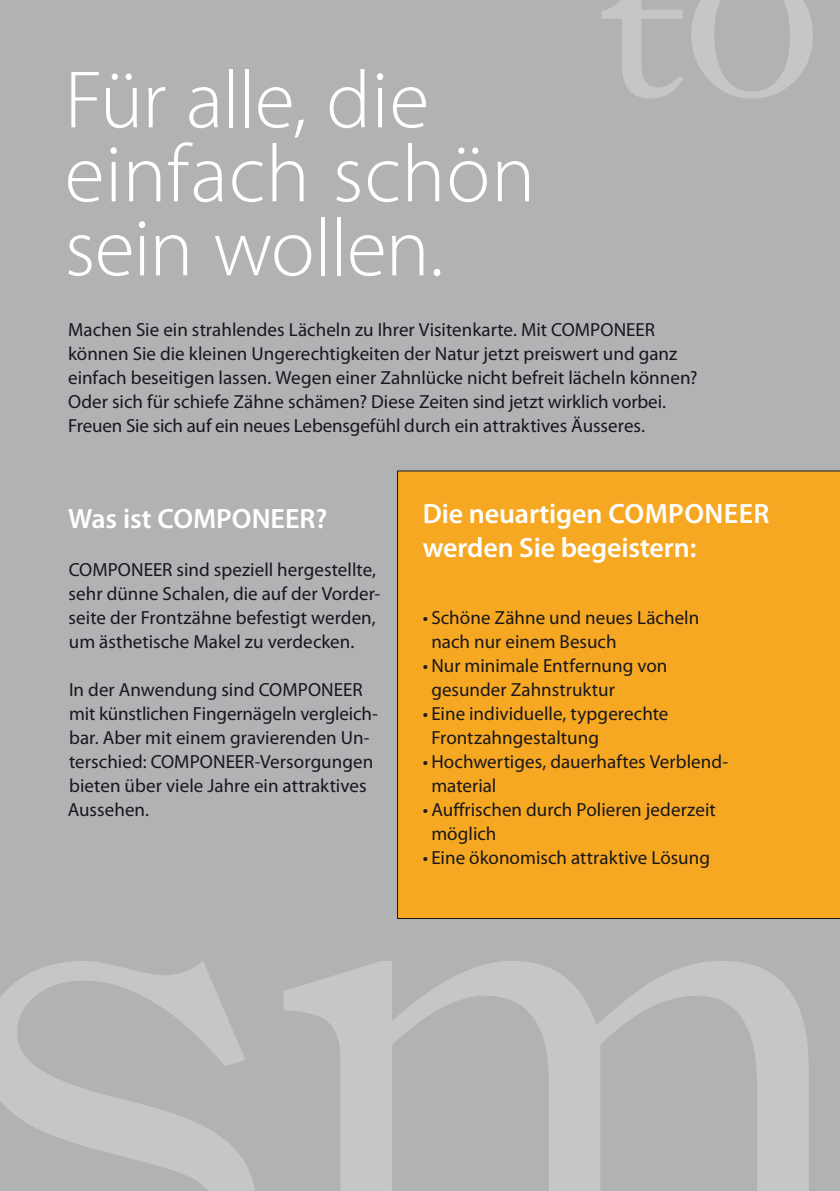
<style>
.page{position:relative;width:840px;height:1191px;background:#fff}
.page>*{position:absolute;margin:0;border:0;box-sizing:border-box;transform-origin:0 0}
.t1{font:300 82px/74px "Myriad Pro";letter-spacing:-.005em;color:#fff}
.t2{font:600 28px/34px "Myriad Pro";letter-spacing:-.005em;color:#fff}
.t3{font:19px/24px "Myriad Pro";color:#19171b}
</style>
<div class="page">
<div style="left:0;top:0;width:839px;height:1191px;background:#b0b2b4"></div>
<svg style="left:0;top:918px;width:839px;height:273px"></svg>
<div style="left:397px;top:471px;width:442px;height:447px;background:#f6a823"></div>
<svg style="left:602px;top:0;width:211px;height:99px"></svg>
<h1 class="t1" style="left:65px;top:62px;width:472px">Für alle, die einfach schön sein wollen.</h1>
<p class="t3" style="left:68px;top:317px;width:630px">Machen Sie ein strahlendes Lächeln zu Ihrer Visitenkarte. Mit COMPONEER können Sie die kleinen Ungerechtigkeiten der Natur jetzt preiswert und ganz einfach beseitigen lassen. Wegen einer Zahnlücke nicht befreit lächeln können?<br>Oder sich für schiefe Zähne schämen? Diese Zeiten sind jetzt wirklich vorbei.<br>Freuen Sie sich auf ein neues Lebensgefühl durch ein attraktives Äusseres.</p>
<h2 class="t2" style="left:68px;top:501px;width:124px">Was ist COMPONEER</h2>
<h2 class="t2" style="left:315px;top:501px;width:13px">?</h2>
<p class="t3" style="left:69px;top:557px;width:313px">COMPONEER sind speziell hergestellte, sehr dünne Schalen, die auf der Vorder&shy;seite der Frontzähne befestigt werden, um ästhetische Makel zu verdecken.</p>
<p class="t3" style="left:68px;top:677px;width:311px">In der Anwendung sind COMPONEER mit künstlichen Fingernägeln vergleich&shy;bar. Aber mit einem gravierenden Un&shy;terschied: COMPONEER-Versorgungen bieten über viele Jahre ein attraktives Aussehen.</p>
<h2 class="t2" style="left:422px;top:496px;width:348px">Die neuartigen Componeer werden Sie begeistern:</h2>
<p class="t3" style="left:431px;top:605px;width:269px;text-indent:-9px">• Schöne Zähne und neues Lächeln nach nur einem Besuch</p>
<p class="t3" style="left:431px;top:653px;width:237px;text-indent:-9px">• Nur minimale Entfernung von gesunder Zahnstruktur</p>
<p class="t3" style="left:431px;top:701px;width:238px;text-indent:-9px">• Eine individuelle, typgerechte<br>Frontzahngestaltung</p>
<p class="t3" style="left:431px;top:749px;width:298px;text-indent:-9px">• Hochwertiges, dauerhaftes Verblend&shy;material</p>
<p class="t3" style="left:431px;top:797px;width:286px;text-indent:-9px">• Auffrischen durch Polieren jederzeit möglich</p>
<p class="t3" style="left:422px;top:845px;width:288px">• Eine ökonomisch attraktive Lösung</p>
</div>
